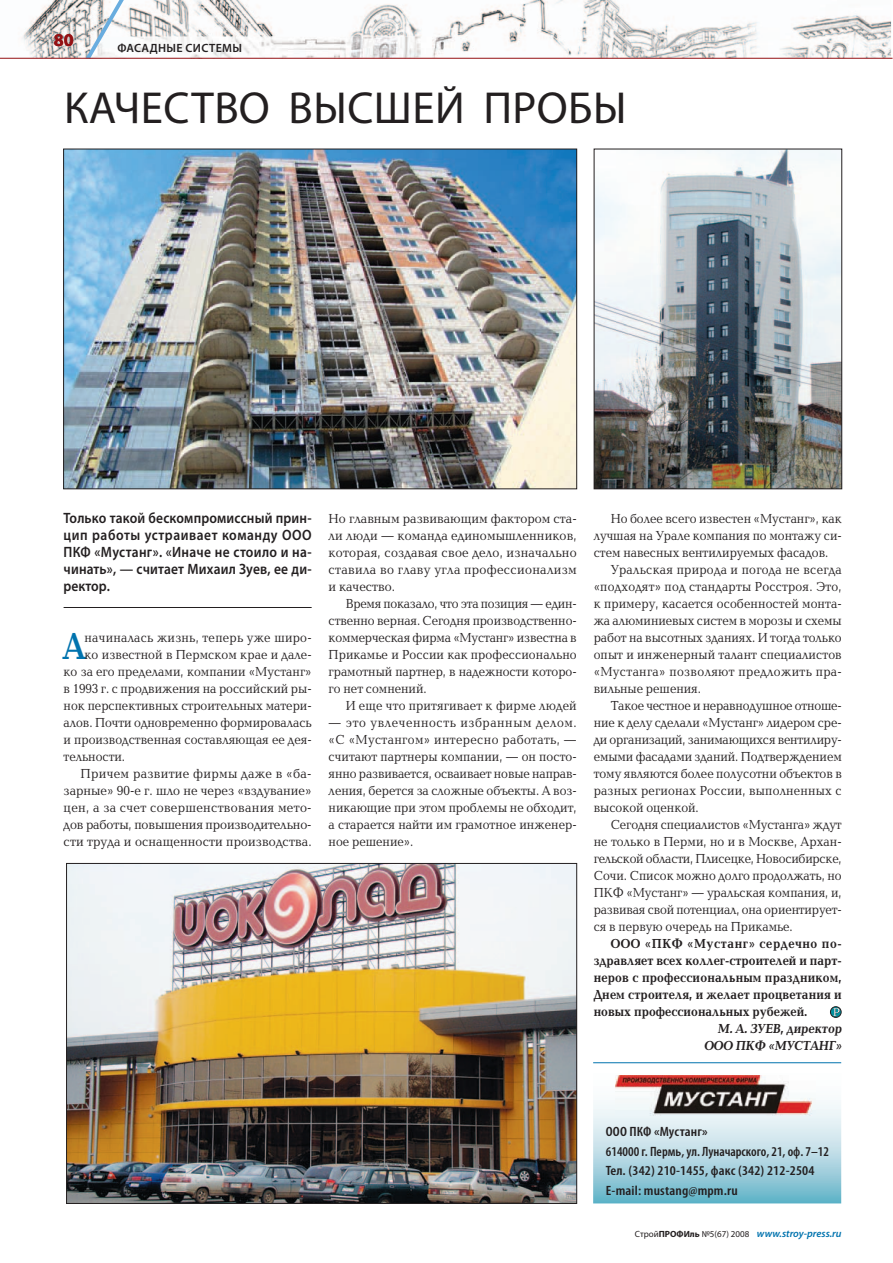
<style>
.page{position:relative;width:893px;height:1263px;background:#fff}
.page>*{position:absolute;margin:0;border:0;box-sizing:border-box;transform-origin:0 0}
.t1{font:45px "Myriad Pro";letter-spacing:.01em;color:#231f20}
.t2{font:700 38.85px "Baltica C";color:#0073ae;scale:.8 1}
.t3{font:700 18px "Myriad Pro";color:#941114}
.t4{font:600 15px/17px "Myriad Pro";letter-spacing:.01em;color:#231f20;text-align:justify;scale:.9 1}
.t5{font:13.5px/17px "Baltica C";color:#231f20;text-align:justify;scale:.9 1}
.t6{font:13.5px/17px "Baltica C";color:#231f20;text-align:justify;scale:.92 1}
.t7{font:700 13.5px "Baltica C";letter-spacing:.01em;color:#231f20;scale:.9 1}
.t8{font:600 condensed 13.5px/19.5px "Myriad Pro";letter-spacing:.01em;color:#231f20;scale:1.1 1}
.t9{font:13.5px "Baltica C";letter-spacing:.02em;color:#231f20;scale:.9 1}
.t10{font:13.5px "Baltica C";letter-spacing:.025em;color:#231f20;scale:.9 1}
.t11{font:13.5px "Baltica C";letter-spacing:.025em;color:#231f20;scale:.92 1}
.t12{font:13.5px "Baltica C";letter-spacing:.03em;color:#231f20;scale:.9 1}
.t13{font:700 13.5px "Baltica C";letter-spacing:.045em;color:#231f20;scale:.9 1}
.t14{font:600 12px "Myriad Pro";letter-spacing:.025em;color:#231f20}
.t15{font:italic 600 10.5px "Myriad Pro";color:#0073ae}
.s1{font-weight:400;font-style:normal;font-size:9px;color:#231f20}
.s2{font-weight:700;font-style:normal;font-size:9px;color:#231f20}
</style>
<div class="page">
<img style="left:0;top:0;width:891px;height:58px">
<img style="left:133px;top:37px;width:327px;height:21px">
<svg style="left:86px;top:0;width:47px;height:58px"></svg>
<hr style="left:0;top:58px;width:892px;height:1px;background:#941114">
<svg style="left:593px;top:1063px;width:248px;height:140px"></svg>
<hr style="left:593px;top:1062px;width:248px;height:1px;background:#0073ae">
<img style="left:616px;top:1076px;width:199px;height:39px">
<hr style="left:64px;top:607px;width:248px;height:1px;background:#231f20">
<img style="left:68px;top:865px;width:507px;height:336px">
<img style="left:596px;top:151px;width:244px;height:336px">
<div style="left:594px;top:149px;width:248px;height:340px;border:1px solid #231f20"></div>
<img style="left:65px;top:151px;width:510px;height:336px">
<div style="left:830px;top:1007px;width:11px;height:10px;background:#008f9e;border-radius:50%"></div>
<div style="left:830px;top:1006px;width:11px;height:11px;border:1px solid #231f20;border-radius:50%"></div>
<svg style="left:833px;top:1008px;width:7px;height:8px"></svg>
<h3 class="t3" style="left:54px;top:33px;width:21px">80</h3>
<p class="t14" style="left:117px;top:44px;width:126px">ФАСАДНЫЕ СИСТЕМЫ</p>
<h1 class="t1" style="left:64px;top:91px;width:564px">КАЧЕСТВО ВЫСШЕЙ ПРОБЫ</h1>
<p class="t4" style="left:64px;top:511px;width:277px">Только такой бескомпромиссный прин&shy;цип работы устраивает команду ООО ПКФ «Мустанг». «Иначе не стоило и на&shy;чинать», — считает Михаил Зуев, ее ди&shy;ректор.</p>
<h2 class="t2" style="left:64px;top:631px;width:29px">А</h2>
<p class="t10" style="left:85px;top:632px;width:254px">начиналась жизнь, теперь уже широ-</p>
<p class="t5" style="left:85px;top:647px;width:254px">ко известной в Пермском крае и дале-</p>
<p class="t5" style="left:64px;top:664px;width:277px">ко за его пределами, компании «Мустанг»</p>
<p class="t5" style="left:64px;top:681px;width:277px">в 1993 г. с продвижения на российский ры-</p>
<p class="t5" style="left:64px;top:698px;width:277px">нок перспективных строительных матери-</p>
<p class="t5" style="left:64px;top:715px;width:277px">алов. Почти одновременно формировалась</p>
<p class="t5" style="left:64px;top:732px;width:277px">и производственная составляющая ее дея-</p>
<p class="t5" style="left:64px;top:749px;width:70px">тельности.</p>
<p class="t11" style="left:81px;top:768px;width:253px">Причем развитие фирмы даже в «ба-</p>
<p class="t6" style="left:64px;top:783px;width:271px">зарные» 90-е г. шло не через «вздувание»</p>
<p class="t11" style="left:64px;top:802px;width:271px">цен, а за счет совершенствования мето-</p>
<p class="t6" style="left:64px;top:817px;width:271px">дов работы, повышения производительно-</p>
<p class="t6" style="left:64px;top:834px;width:271px">сти труда и оснащенности производства.</p>
<p class="t6" style="left:329px;top:511px;width:271px">Но главным развивающим фактором ста&shy;ли люди — команда единомышленников, которая, создавая свое дело, изначально ставила во главу угла профессионализм и качество.</p>
<p class="t5" style="left:329px;top:596px;width:277px;text-indent:17px">Время показало, что эта позиция — един&shy;ственно верная. Сегодня производственно&shy;коммерческая фирма «Мустанг» известна в Прикамье и России как профессионально грамотный партнер, в надежности которо&shy;го нет сомнений.</p>
<p class="t5" style="left:346px;top:698px;width:258px">И еще что притягивает к фирме людей</p>
<p class="t5" style="left:329px;top:715px;width:277px">— это увлеченность избранным делом. «С «Мустангом» интересно работать, — считают партнеры компании, — он посто&shy;янно развивается, осваивает новые направ&shy;ления, берется за сложные объекты. А воз&shy;никающие при этом проблемы не обходит, а старается найти им грамотное инженер&shy;ное решение».</p>
<p class="t5" style="left:611px;top:511px;width:258px">Но более всего известен «Мустанг», как</p>
<p class="t5" style="left:594px;top:528px;width:277px">лучшая на Урале компания по монтажу си-</p>
<p class="t5" style="left:594px;top:545px;width:262px">стем навесных вентилируемых фасадов.</p>
<p class="t10" style="left:611px;top:564px;width:258px">Уральская природа и погода не всегда</p>
<p class="t9" style="left:594px;top:581px;width:277px">«подходят» под стандарты Росстроя. Это,</p>
<p class="t5" style="left:594px;top:596px;width:277px">к примеру, касается особенностей монта-</p>
<p class="t5" style="left:594px;top:613px;width:277px">жа алюминиевых систем в морозы и схемы</p>
<p class="t5" style="left:594px;top:630px;width:277px">работ на высотных зданиях. И тогда только</p>
<p class="t5" style="left:594px;top:647px;width:277px">опыт и инженерный талант специалистов</p>
<p class="t12" style="left:594px;top:666px;width:277px">«Мустанга» позволяют предложить пра-</p>
<p class="t5" style="left:594px;top:681px;width:121px">вильные решения.</p>
<p class="t5" style="left:611px;top:698px;width:258px">Такое честное и неравнодушное отноше-</p>
<p class="t5" style="left:594px;top:715px;width:277px">ние к делу сделали «Мустанг» лидером сре-</p>
<p class="t5" style="left:594px;top:732px;width:277px">ди организаций, занимающихся вентилиру-</p>
<p class="t5" style="left:594px;top:749px;width:277px">емыми фасадами зданий. Подтверждением</p>
<p class="t5" style="left:594px;top:766px;width:277px">тому являются более полусотни объектов в</p>
<p class="t9" style="left:594px;top:785px;width:277px">разных регионах России, выполненных с</p>
<p class="t5" style="left:594px;top:800px;width:118px">высокой оценкой.</p>
<p class="t5" style="left:611px;top:817px;width:258px">Сегодня специалистов «Мустанга» ждут</p>
<p class="t5" style="left:594px;top:834px;width:277px">не только в Перми, но и в Москве, Архан-</p>
<p class="t5" style="left:594px;top:851px;width:277px">гельской области, Плисецке, Новосибирске,</p>
<p class="t5" style="left:594px;top:868px;width:277px">Сочи. Список можно долго продолжать, но</p>
<p class="t5" style="left:594px;top:885px;width:277px">ПКФ «Мустанг» — уральская компания, и,</p>
<p class="t5" style="left:594px;top:902px;width:277px">развивая свой потенциал, она ориентирует-</p>
<p class="t5" style="left:594px;top:919px;width:223px">ся в первую очередь на Прикамье.</p>
<p class="t13" style="left:611px;top:938px;width:258px">ООО «ПКФ «Мустанг» сердечно по-</p>
<p class="t7" style="left:594px;top:955px;width:277px">здравляет всех коллег-строителей и парт-</p>
<p class="t7" style="left:594px;top:972px;width:277px">неров с профессиональным праздником,</p>
<p class="t7" style="left:594px;top:989px;width:277px">Днем строителя, и желает процветания и</p>
<p class="t7" style="left:594px;top:1006px;width:239px">новых профессиональных рубежей.</p>
<p class="t7" style="left:718px;top:1023px;width:141px">М. А. ЗУЕВ, директор</p>
<p class="t7" style="left:704px;top:1040px;width:156px">ООО ПКФ «МУСТАНГ»</p>
<p class="t8" style="left:606px;top:1123px;width:204px">ООО ПКФ «Мустанг»<br>614000 г. Пермь, ул. Луначарского, 21, оф. 7–12<br>Тел. (342) 210-1455, факс (342) 212-2504<br>E-mail: mustang@mpm.ru</p>
<p class="t15" style="left:635px;top:1230px;width:208px"><span class="s1">Cтрой</span><span class="s2">ПРОФИль</span> <span class="s1">№5(67) 2008</span> www.stroy-press.ru</p>
</div>
